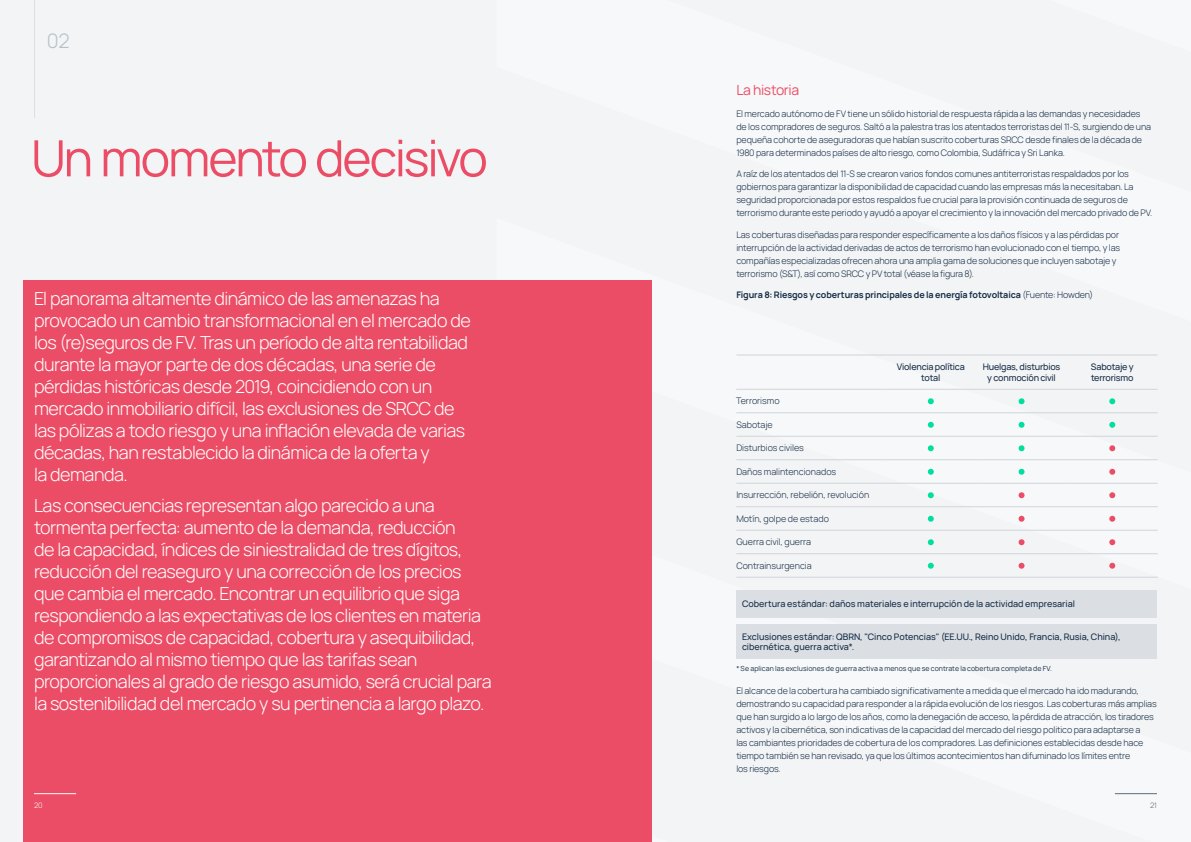
<style>
.page{position:relative;width:1191px;height:842px;background:#f3f4f5}
.page>*{position:absolute;margin:0;border:0;box-sizing:border-box;transform-origin:0 0}
.t1{font:50px "Manrope";letter-spacing:-.05em;color:#ec4d66}
.t2{font:300 20px "Manrope";color:#b8bfc7}
.t3{font:300 18px/22px "Manrope";letter-spacing:-.03em;color:#fff}
.t4{font:14px "Manrope";letter-spacing:-.03em;color:#ec4d66}
.t5{font:300 9px/13px "Manrope";letter-spacing:-.015em;color:#142c46}
.t6{font:500 9px/10.8px "Manrope";letter-spacing:-.005em;color:#142c46}
.t7{font:700 9px "Manrope";letter-spacing:-.01em;color:#142c46}
.t8{font:500 9px/10.8px "Manrope";letter-spacing:-.025em;color:#142c46;text-align:center}
.t9{font:300 7.5px "Manrope";color:#fdfdfd}
.t10{font:300 7.5px "Manrope";color:#5b6b7d}
.t11{font:7px "Manrope";letter-spacing:.005em;color:#142c46}
.s1{font-weight:300}
</style>
<div class="page">
<hr style="left:34px;top:0;width:1px;height:118px;background:#dbdfe3">
<div style="left:24px;top:281px;width:628px;height:561px;background:#ec4d66"></div>
<hr style="left:34px;top:793px;width:42px;height:1px;background:#fdfdfd">
<hr style="left:1114px;top:793px;width:43px;height:1px;background:#5b6b7d">
<hr style="left:736px;top:355px;width:149px;height:1px;background:#d0d4da">
<hr style="left:885px;top:355px;width:91px;height:1px;background:#d0d4da">
<hr style="left:976px;top:355px;width:91px;height:1px;background:#d0d4da">
<hr style="left:1067px;top:355px;width:90px;height:1px;background:#d0d4da">
<hr style="left:736px;top:389px;width:149px;height:1px;background:#d0d4da">
<hr style="left:885px;top:389px;width:91px;height:1px;background:#d0d4da">
<hr style="left:976px;top:389px;width:91px;height:1px;background:#d0d4da">
<hr style="left:1067px;top:389px;width:90px;height:1px;background:#d0d4da">
<hr style="left:736px;top:412px;width:149px;height:1px;background:#d0d4da">
<hr style="left:736px;top:436px;width:149px;height:1px;background:#d0d4da">
<hr style="left:736px;top:459px;width:149px;height:1px;background:#d0d4da">
<hr style="left:736px;top:483px;width:149px;height:1px;background:#d0d4da">
<hr style="left:736px;top:506px;width:149px;height:1px;background:#d0d4da">
<hr style="left:736px;top:530px;width:149px;height:1px;background:#d0d4da">
<hr style="left:736px;top:553px;width:149px;height:1px;background:#d0d4da">
<hr style="left:736px;top:577px;width:149px;height:1px;background:#d0d4da">
<hr style="left:885px;top:412px;width:91px;height:1px;background:#d0d4da">
<hr style="left:976px;top:412px;width:91px;height:1px;background:#d0d4da">
<hr style="left:1067px;top:412px;width:90px;height:1px;background:#d0d4da">
<hr style="left:885px;top:436px;width:91px;height:1px;background:#d0d4da">
<hr style="left:976px;top:436px;width:91px;height:1px;background:#d0d4da">
<hr style="left:1067px;top:436px;width:90px;height:1px;background:#d0d4da">
<hr style="left:885px;top:459px;width:91px;height:1px;background:#d0d4da">
<hr style="left:976px;top:459px;width:91px;height:1px;background:#d0d4da">
<hr style="left:1067px;top:459px;width:90px;height:1px;background:#d0d4da">
<hr style="left:885px;top:483px;width:91px;height:1px;background:#d0d4da">
<hr style="left:976px;top:483px;width:91px;height:1px;background:#d0d4da">
<hr style="left:1067px;top:483px;width:90px;height:1px;background:#d0d4da">
<hr style="left:885px;top:506px;width:91px;height:1px;background:#d0d4da">
<hr style="left:976px;top:506px;width:91px;height:1px;background:#d0d4da">
<hr style="left:1067px;top:506px;width:90px;height:1px;background:#d0d4da">
<hr style="left:885px;top:530px;width:91px;height:1px;background:#d0d4da">
<hr style="left:976px;top:530px;width:91px;height:1px;background:#d0d4da">
<hr style="left:1067px;top:530px;width:90px;height:1px;background:#d0d4da">
<hr style="left:885px;top:553px;width:91px;height:1px;background:#d0d4da">
<hr style="left:976px;top:553px;width:91px;height:1px;background:#d0d4da">
<hr style="left:1067px;top:553px;width:90px;height:1px;background:#d0d4da">
<hr style="left:885px;top:577px;width:91px;height:1px;background:#d0d4da">
<hr style="left:976px;top:577px;width:91px;height:1px;background:#d0d4da">
<hr style="left:1067px;top:577px;width:90px;height:1px;background:#d0d4da">
<svg style="left:927px;top:398px;width:6px;height:6px"></svg>
<svg style="left:1018px;top:398px;width:6px;height:6px"></svg>
<svg style="left:1109px;top:398px;width:6px;height:6px"></svg>
<svg style="left:927px;top:422px;width:6px;height:6px"></svg>
<svg style="left:1018px;top:422px;width:6px;height:6px"></svg>
<svg style="left:1109px;top:422px;width:6px;height:6px"></svg>
<svg style="left:927px;top:445px;width:6px;height:6px"></svg>
<svg style="left:1018px;top:445px;width:6px;height:6px"></svg>
<svg style="left:1109px;top:445px;width:6px;height:6px"></svg>
<svg style="left:927px;top:469px;width:6px;height:6px"></svg>
<svg style="left:1018px;top:469px;width:6px;height:6px"></svg>
<svg style="left:1109px;top:469px;width:6px;height:6px"></svg>
<svg style="left:927px;top:492px;width:6px;height:6px"></svg>
<svg style="left:1018px;top:492px;width:6px;height:6px"></svg>
<svg style="left:1109px;top:492px;width:6px;height:6px"></svg>
<svg style="left:927px;top:516px;width:6px;height:6px"></svg>
<svg style="left:1018px;top:516px;width:6px;height:6px"></svg>
<svg style="left:1109px;top:516px;width:6px;height:6px"></svg>
<svg style="left:927px;top:539px;width:6px;height:6px"></svg>
<svg style="left:1018px;top:539px;width:6px;height:6px"></svg>
<svg style="left:1109px;top:539px;width:6px;height:6px"></svg>
<svg style="left:927px;top:563px;width:6px;height:6px"></svg>
<svg style="left:1018px;top:563px;width:6px;height:6px"></svg>
<svg style="left:1109px;top:563px;width:6px;height:6px"></svg>
<div style="left:736px;top:590px;width:421px;height:28px;background:#dbdfe3"></div>
<div style="left:736px;top:624px;width:421px;height:35px;background:#dbdfe3"></div>
<h2 class="t2" style="left:47px;top:29px;width:24px">02</h2>
<h1 class="t1" style="left:31px;top:130px;width:458px">Un momento decisivo</h1>
<p class="t3" style="left:34px;top:288px;width:438px">El panorama altamente dinámico de las amenazas ha provocado un cambio transformacional en el mercado de los (re)seguros de FV. Tras un período de alta rentabilidad durante la mayor parte de dos décadas, una serie de pérdidas históricas desde 2019, coincidiendo con un mercado inmobiliario difícil, las exclusiones de SRCC de las pólizas a todo riesgo y una inflación elevada de varias décadas, han restablecido la dinámica de la oferta y<br>la demanda.</p>
<p class="t3" style="left:34px;top:495px;width:459px">Las consecuencias representan algo parecido a una tormenta perfecta: aumento de la demanda, reducción<br>de la capacidad, índices de siniestralidad de tres dígitos, reducción del reaseguro y una corrección de los precios que cambia el mercado. Encontrar un equilibrio que siga respondiendo a las expectativas de los clientes en materia de compromisos de capacidad, cobertura y asequibilidad, garantizando al mismo tiempo que las tarifas sean proporcionales al grado de riesgo asumido, será crucial para la sostenibilidad del mercado y su pertinencia a largo plazo.</p>
<h3 class="t4" style="left:736px;top:82px;width:64px">La historia</h3>
<p class="t5" style="left:736px;top:107px;width:416px">El mercado autónomo de FV tiene un sólido historial de respuesta rápida a las demandas y necesidades de los compradores de seguros. Saltó a la palestra tras los atentados terroristas del 11-S, surgiendo de una pequeña cohorte de aseguradoras que habían suscrito coberturas SRCC desde finales de la década de 1980 para determinados países de alto riesgo, como Colombia, Sudáfrica y Sri Lanka.</p>
<p class="t5" style="left:736px;top:168px;width:417px">A raíz de los atentados del 11-S se crearon varios fondos comunes antiterroristas respaldados por los gobiernos para garantizar la disponibilidad de capacidad cuando las empresas más la necesitaban. La seguridad proporcionada por estos respaldos fue crucial para la provisión continuada de seguros de terrorismo durante este periodo y ayudó a apoyar el crecimiento y la innovación del mercado privado de PV.</p>
<p class="t5" style="left:736px;top:228px;width:385px">Las coberturas diseñadas para responder específicamente a los daños físicos y a las pérdidas por interrupción de la actividad derivadas de actos de terrorismo han evolucionado con el tiempo, y las compañías especializadas ofrecen ahora una amplia gama de soluciones que incluyen sabotaje y terrorismo (S&amp;T), así como SRCC y PV total (véase la figura 8).</p>
<p class="t7" style="left:736px;top:289px;width:358px">Figura 8: Riesgos y coberturas principales de la energía fotovoltaica <span class="s1">(Fuente: Howden)</span></p>
<p class="t8" style="left:896px;top:361px;width:70px">Violencia política total</p>
<p class="t8" style="left:982px;top:361px;width:79px">Huelgas, disturbios y conmoción civil</p>
<p class="t8" style="left:1091px;top:361px;width:44px;text-align:left">Sabotaje y terrorismo</p>
<p class="t5" style="left:736px;top:395px;width:45px">Terrorismo</p>
<p class="t5" style="left:736px;top:418px;width:38px">Sabotaje</p>
<p class="t5" style="left:736px;top:442px;width:69px">Disturbios civiles</p>
<p class="t5" style="left:736px;top:465px;width:101px">Daños malintencionados</p>
<p class="t5" style="left:736px;top:489px;width:134px">Insurrección, rebelión, revolución</p>
<p class="t5" style="left:736px;top:512px;width:94px">Motín, golpe de estado</p>
<p class="t5" style="left:736px;top:536px;width:76px">Guerra civil, guerra</p>
<p class="t5" style="left:736px;top:559px;width:77px">Contrainsurgencia</p>
<p class="t6" style="left:742px;top:599px;width:334px">Cobertura estándar: daños materiales e interrupción de la actividad empresarial</p>
<p class="t6" style="left:742px;top:631px;width:380px">Exclusiones estándar: QBRN, "Cinco Potencias" (EE.UU., Reino Unido, Francia, Rusia, China), cibernética, guerra activa*.</p>
<p class="t11" style="left:736px;top:664px;width:317px">* Se aplican las exclusiones de guerra activa a menos que se contrate la cobertura completa de FV.</p>
<p class="t5" style="left:736px;top:684px;width:422px">El alcance de la cobertura ha cambiado significativamente a medida que el mercado ha ido madurando, demostrando su capacidad para responder a la rápida evolución de los riesgos. Las coberturas más amplias que han surgido a lo largo de los años, como la denegación de acceso, la pérdida de atracción, los tiradores activos y la cibernética, son indicativas de la capacidad del mercado del riesgo politico para adaptarse a<br>las cambiantes prioridades de cobertura de los compradores. Las definiciones establecidas desde hace tiempo también se han revisado, ya que los últimos acontecimientos han difuminado los límites entre<br>los riesgos.</p>
<p class="t9" style="left:34px;top:801px;width:10px">20</p>
<p class="t10" style="left:1150px;top:801px;width:8px">21</p>
</div>
